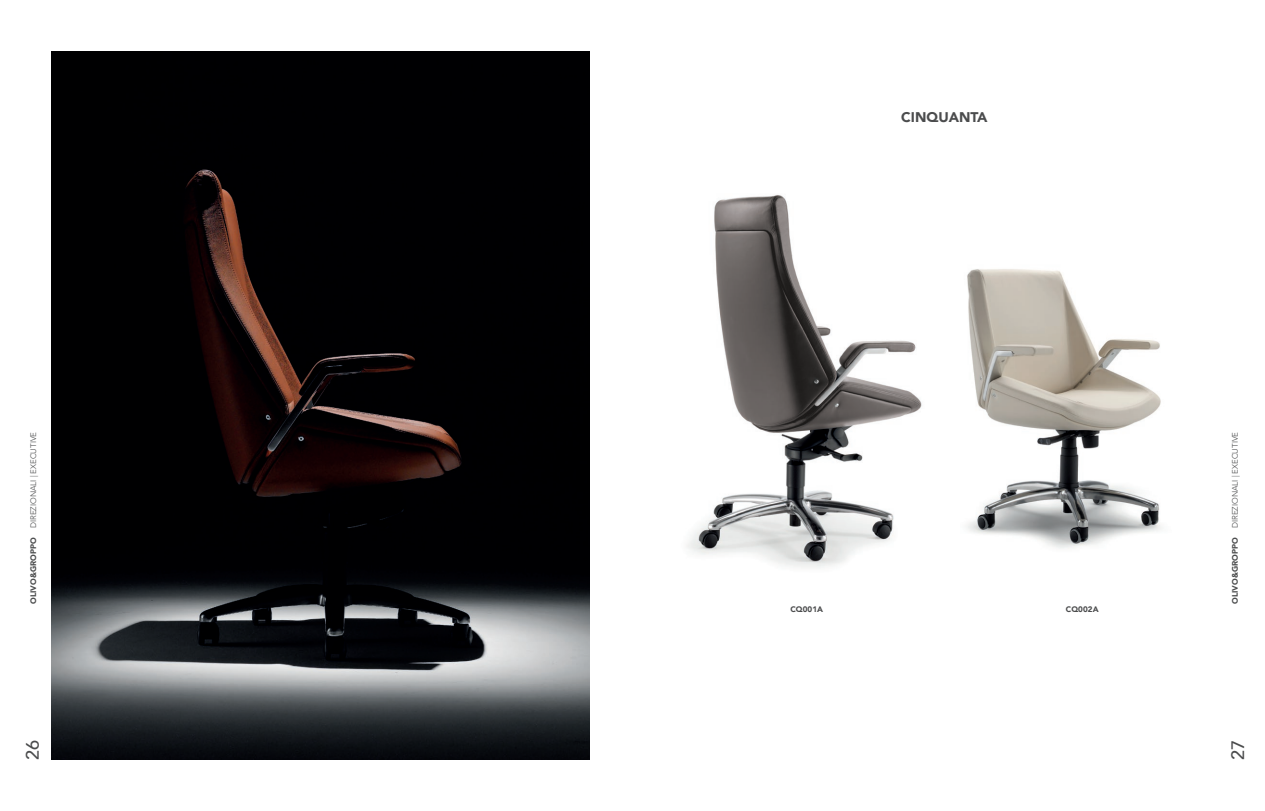
<style>
.page{position:relative;width:1265px;height:811px;background:#fff}
.page>*{position:absolute;margin:0;border:0;box-sizing:border-box;transform-origin:0 0}
.t1{font:500 18px "Avenir";color:#4b4c4d}
.t2{font:900 14px "Avenir";color:#4b4c4d}
.t3{font:300 8px "Avenir";color:#4b4c4d}
.t4{font:900 8px "Avenir";letter-spacing:.01em;color:#4b4c4d}
.s1{font-weight:900}
</style>
<div class="page">
<img style="left:51px;top:51px;width:539px;height:709px">
<img style="left:686px;top:195px;width:236px;height:373px">
<img style="left:967px;top:269px;width:194px;height:280px">
<p class="t3" style="left:29px;top:604px;width:174px;rotate:-90deg"><span class="s1">OLIVO&amp;GROPPO</span> DIREZIONALI | EXECUTIVE</p>
<h2 class="t2" style="left:901px;top:105px;width:88px">CINQUANTA</h2>
<p class="t4" style="left:790px;top:602px;width:34px">CQ001A</p>
<p class="t4" style="left:1065px;top:602px;width:34px">CQ002A</p>
<p class="t3" style="left:1230px;top:604px;width:174px;rotate:-90deg"><span class="s1">OLIVO&amp;GROPPO</span> DIREZIONALI | EXECUTIVE</p>
<h1 class="t1" style="left:17px;top:760px;width:22px;rotate:-90deg">26</h1>
<h1 class="t1" style="left:1222px;top:760px;width:22px;rotate:-90deg">27</h1>
</div>
